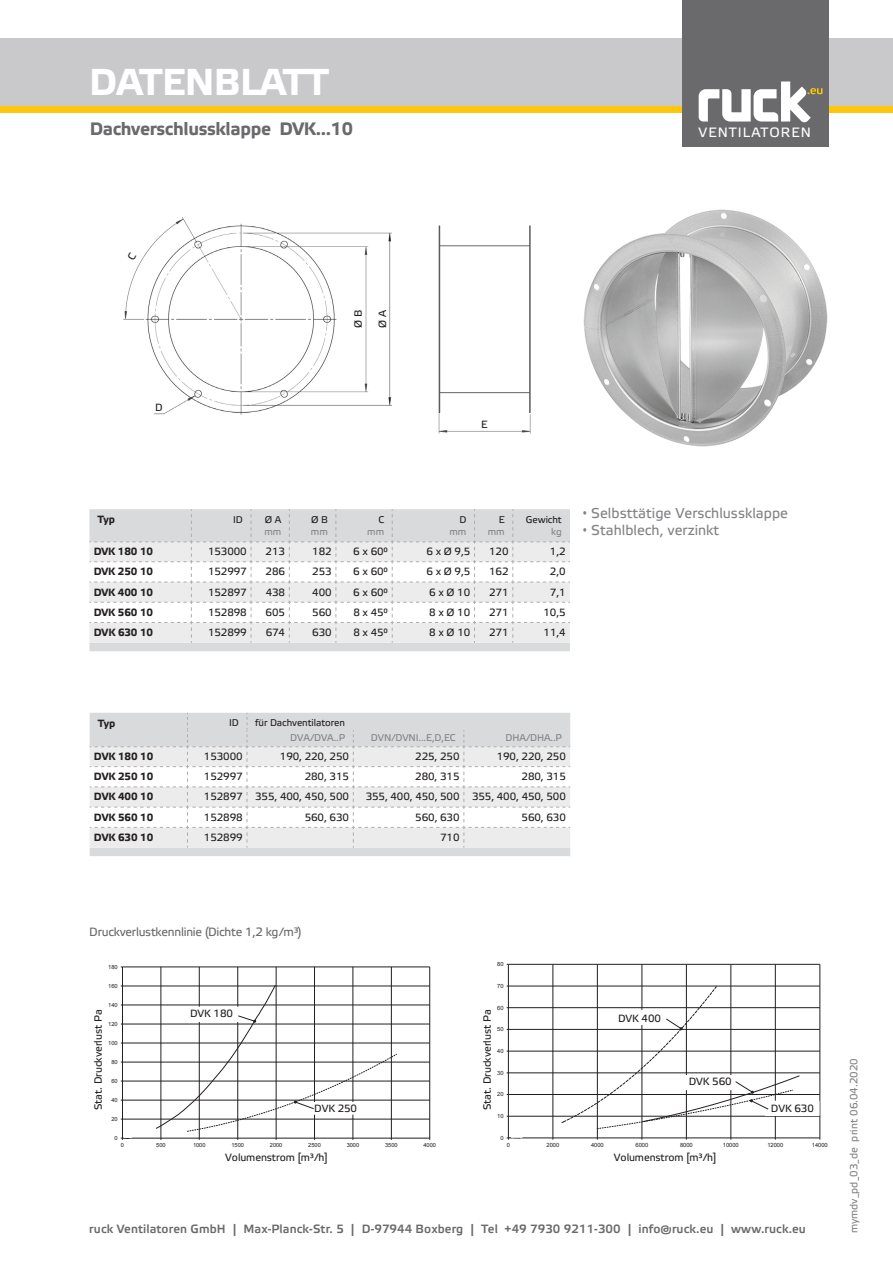
<style>
.page{position:relative;width:893px;height:1263px;background:#fff}
.page>*{position:absolute;margin:0;border:0;box-sizing:border-box;transform-origin:0 0}
.t1{font:700 37.5px "Etelka Text";letter-spacing:-.02em;color:#fff}
.t2{font:700 18px "Etelka Text";letter-spacing:-.02em;color:#6a6a6d}
.t3{font:14.25px "Etelka Text";color:#838387}
.t4{font:13.5px "Etelka Text";letter-spacing:.075em;color:#fff}
.t5{font:500 12px "Etelka";letter-spacing:.01em;color:#6a6a6d}
.t6{font:12px "Etelka Text";letter-spacing:-.02em;color:#6a6a6d}
.t7{font:10.5px "Etelka Text";letter-spacing:-.01em;color:#231f20}
.t8{font:700 10.5px "Etelka Text";letter-spacing:-.01em;color:#231f20}
.t9{font:10.5px "Etelka Text";color:#838387}
.t10{font:9.75px "Etelka Text";letter-spacing:-.01em;color:#838387}
.t11{font:9.75px "Etelka Text";letter-spacing:-.01em;color:#231f20}
.t12{font:5.7px "Arial";letter-spacing:-.005em;color:#231f20}
.s1{font-family:"Arial Narrow"}
</style>
<div class="page">
<div style="left:0;top:38px;width:893px;height:75px;background:#c9c9cb"></div>
<div style="left:0;top:106px;width:893px;height:7px;background:#fec70c"></div>
<svg style="left:506px;top:963px;width:315px;height:177px"></svg>
<svg style="left:120px;top:966px;width:311px;height:174px"></svg>
<img style="left:124px;top:217px;width:407px;height:216px">
<img style="left:583px;top:209px;width:245px;height:238px">
<div style="left:766px;top:1101px;width:53px;height:14px;background:#fff"></div>
<svg style="left:561px;top:985px;width:239px;height:154px"></svg>
<svg style="left:156px;top:985px;width:241px;height:147px"></svg>
<svg style="left:511px;top:1133px;width:12px;height:5px"></svg>
<svg style="left:121px;top:1135px;width:11px;height:5px"></svg>
<div style="left:89px;top:643px;width:481px;height:8px;background:#d9dadb"></div>
<svg style="left:89px;top:509px;width:481px;height:134px"></svg>
<div style="left:90px;top:848px;width:480px;height:8px;background:#d9dadb"></div>
<svg style="left:90px;top:713px;width:480px;height:135px"></svg>
<div style="left:682px;top:0;width:147px;height:147px;background:#6a6a6d"></div>
<svg style="left:699px;top:81px;width:123px;height:42px"></svg>
<svg style="left:127px;top:252px;width:10px;height:9px"></svg>
<h1 class="t1" style="left:89px;top:60px;width:241px">DATENBLATT</h1>
<h2 class="t2" style="left:90px;top:118px;width:265px">Dachverschlussklappe DVK...10</h2>
<p class="t4" style="left:699px;top:125px;width:114px">VENTILATOREN</p>
<p class="t7" style="left:155px;top:401px;width:9px">D</p>
<p class="t7" style="left:352px;top:328px;width:20px;rotate:-90deg">Ø B</p>
<p class="t7" style="left:377px;top:327px;width:19px;rotate:-90deg">Ø A</p>
<p class="t7" style="left:481px;top:418px;width:8px">E</p>
<p class="t8" style="left:98px;top:513px;width:19px">Typ</p>
<p class="t11" style="left:233px;top:514px;width:11px">ID</p>
<p class="t11" style="left:265px;top:514px;width:18px">Ø A</p>
<p class="t10" style="left:264px;top:526px;width:18px">mm</p>
<p class="t11" style="left:311px;top:514px;width:18px">Ø B</p>
<p class="t10" style="left:311px;top:526px;width:18px">mm</p>
<p class="t11" style="left:378px;top:514px;width:7px">C</p>
<p class="t10" style="left:367px;top:526px;width:18px">mm</p>
<p class="t11" style="left:459px;top:514px;width:9px">D</p>
<p class="t10" style="left:450px;top:526px;width:18px">mm</p>
<p class="t11" style="left:499px;top:514px;width:7px">E</p>
<p class="t10" style="left:488px;top:526px;width:18px">mm</p>
<p class="t11" style="left:526px;top:514px;width:37px">Gewicht</p>
<p class="t10" style="left:551px;top:526px;width:12px">kg</p>
<p class="t8" style="left:94px;top:545px;width:61px">DVK 180 10</p>
<p class="t7" style="left:208px;top:545px;width:40px">153000</p>
<p class="t7" style="left:266px;top:545px;width:21px">213</p>
<p class="t7" style="left:312px;top:545px;width:21px">182</p>
<p class="t7" style="left:353px;top:545px;width:36px">6 x 60°</p>
<p class="t7" style="left:426px;top:545px;width:45px">6 x Ø 9,5</p>
<p class="t7" style="left:489px;top:545px;width:21px">120</p>
<p class="t7" style="left:550px;top:545px;width:17px">1,2</p>
<p class="t8" style="left:94px;top:566px;width:61px">DVK 250 10</p>
<p class="t7" style="left:208px;top:566px;width:40px">152997</p>
<p class="t7" style="left:266px;top:566px;width:21px">286</p>
<p class="t7" style="left:312px;top:566px;width:21px">253</p>
<p class="t7" style="left:353px;top:566px;width:36px">6 x 60°</p>
<p class="t7" style="left:426px;top:566px;width:45px">6 x Ø 9,5</p>
<p class="t7" style="left:489px;top:566px;width:21px">162</p>
<p class="t7" style="left:550px;top:566px;width:17px">2,0</p>
<p class="t8" style="left:94px;top:586px;width:61px">DVK 400 10</p>
<p class="t7" style="left:208px;top:586px;width:40px">152897</p>
<p class="t7" style="left:266px;top:586px;width:21px">438</p>
<p class="t7" style="left:312px;top:586px;width:21px">400</p>
<p class="t7" style="left:353px;top:586px;width:36px">6 x 60°</p>
<p class="t7" style="left:429px;top:586px;width:43px">6 x Ø 10</p>
<p class="t7" style="left:489px;top:586px;width:21px">271</p>
<p class="t7" style="left:550px;top:586px;width:17px">7,1</p>
<p class="t8" style="left:94px;top:606px;width:61px">DVK 560 10</p>
<p class="t7" style="left:208px;top:606px;width:40px">152898</p>
<p class="t7" style="left:266px;top:606px;width:21px">605</p>
<p class="t7" style="left:312px;top:606px;width:21px">560</p>
<p class="t7" style="left:353px;top:606px;width:36px">8 x 45°</p>
<p class="t7" style="left:429px;top:606px;width:43px">8 x Ø 10</p>
<p class="t7" style="left:489px;top:606px;width:21px">271</p>
<p class="t7" style="left:543px;top:606px;width:24px">10,5</p>
<p class="t8" style="left:94px;top:626px;width:61px">DVK 630 10</p>
<p class="t7" style="left:208px;top:626px;width:40px">152899</p>
<p class="t7" style="left:266px;top:626px;width:21px">674</p>
<p class="t7" style="left:312px;top:626px;width:21px">630</p>
<p class="t7" style="left:353px;top:626px;width:36px">8 x 45°</p>
<p class="t7" style="left:429px;top:626px;width:43px">8 x Ø 10</p>
<p class="t7" style="left:489px;top:626px;width:21px">271</p>
<p class="t7" style="left:544px;top:626px;width:24px">11,4</p>
<h3 class="t3" style="left:583px;top:505px;width:207px"><span class="s1">•</span> Selbsttätige Verschlussklappe</h3>
<h3 class="t3" style="left:583px;top:522px;width:138px"><span class="s1">•</span> Stahlblech, verzinkt</h3>
<p class="t8" style="left:98px;top:717px;width:19px">Typ</p>
<p class="t11" style="left:229px;top:717px;width:11px">ID</p>
<p class="t11" style="left:255px;top:717px;width:91px">für Dachventilatoren</p>
<p class="t10" style="left:290px;top:732px;width:56px">DVA/DVA..P</p>
<p class="t10" style="left:371px;top:732px;width:86px">DVN/DVNI...E,D,EC</p>
<p class="t10" style="left:506px;top:732px;width:58px">DHA/DHA..P</p>
<p class="t8" style="left:94px;top:750px;width:61px">DVK 180 10</p>
<p class="t7" style="left:204px;top:750px;width:40px">153000</p>
<p class="t7" style="left:280px;top:750px;width:71px">190, 220, 250</p>
<p class="t7" style="left:415px;top:750px;width:46px">225, 250</p>
<p class="t7" style="left:497px;top:750px;width:71px">190, 220, 250</p>
<p class="t8" style="left:94px;top:770px;width:61px">DVK 250 10</p>
<p class="t7" style="left:204px;top:771px;width:40px">152997</p>
<p class="t7" style="left:305px;top:771px;width:46px">280, 315</p>
<p class="t7" style="left:415px;top:771px;width:46px">280, 315</p>
<p class="t7" style="left:522px;top:771px;width:46px">280, 315</p>
<p class="t8" style="left:94px;top:791px;width:61px">DVK 400 10</p>
<p class="t7" style="left:204px;top:791px;width:147px">152897 355, 400, 450, 500</p>
<p class="t7" style="left:366px;top:791px;width:202px">355, 400, 450, 500 355, 400, 450, 500</p>
<p class="t8" style="left:94px;top:811px;width:61px">DVK 560 10</p>
<p class="t7" style="left:204px;top:811px;width:40px">152898</p>
<p class="t7" style="left:305px;top:811px;width:46px">560, 630</p>
<p class="t7" style="left:415px;top:811px;width:46px">560, 630</p>
<p class="t7" style="left:522px;top:811px;width:46px">560, 630</p>
<p class="t8" style="left:94px;top:831px;width:61px">DVK 630 10</p>
<p class="t7" style="left:204px;top:831px;width:40px">152899</p>
<p class="t7" style="left:440px;top:831px;width:21px">710</p>
<p class="t6" style="left:89px;top:925px;width:214px">Druckverlustkennlinie (Dichte 1,2 kg/m³)</p>
<p class="t12" style="left:108px;top:963px;width:11px">180</p>
<p class="t12" style="left:497px;top:960px;width:8px">80</p>
<p class="t12" style="left:108px;top:982px;width:11px">160</p>
<p class="t12" style="left:497px;top:982px;width:8px">70</p>
<p class="t12" style="left:108px;top:1001px;width:11px">140</p>
<p class="t7" style="left:92px;top:1110px;width:102px;rotate:-90deg">Stat. Druckverlust Pa</p>
<p class="t12" style="left:108px;top:1020px;width:11px">120</p>
<p class="t12" style="left:108px;top:1039px;width:11px">100</p>
<p class="t12" style="left:111px;top:1058px;width:8px">80</p>
<p class="t12" style="left:111px;top:1077px;width:8px">60</p>
<p class="t12" style="left:111px;top:1096px;width:8px">40</p>
<p class="t7" style="left:190px;top:1007px;width:44px">DVK 180</p>
<p class="t7" style="left:314px;top:1102px;width:44px">DVK 250</p>
<p class="t12" style="left:497px;top:1004px;width:8px">60</p>
<p class="t7" style="left:481px;top:1110px;width:102px;rotate:-90deg">Stat. Druckverlust Pa</p>
<p class="t12" style="left:497px;top:1025px;width:8px">50</p>
<p class="t12" style="left:497px;top:1047px;width:8px">40</p>
<p class="t12" style="left:497px;top:1069px;width:8px">30</p>
<p class="t12" style="left:497px;top:1090px;width:8px">20</p>
<p class="t7" style="left:618px;top:1012px;width:44px">DVK 400</p>
<p class="t7" style="left:689px;top:1075px;width:44px">DVK 560</p>
<p class="t7" style="left:771px;top:1102px;width:44px">DVK 630</p>
<p class="t12" style="left:111px;top:1115px;width:8px">20</p>
<p class="t12" style="left:497px;top:1112px;width:8px">10</p>
<p class="t12" style="left:115px;top:1134px;width:5px">0</p>
<p class="t12" style="left:500px;top:1134px;width:5px">0</p>
<p class="t12" style="left:121px;top:1141px;width:5px">0</p>
<p class="t12" style="left:156px;top:1141px;width:11px">500</p>
<p class="t12" style="left:193px;top:1141px;width:14px">1000</p>
<p class="t12" style="left:231px;top:1141px;width:14px">1500</p>
<p class="t12" style="left:270px;top:1141px;width:14px">2000</p>
<p class="t12" style="left:308px;top:1141px;width:14px">2500</p>
<p class="t12" style="left:347px;top:1141px;width:14px">3000</p>
<p class="t12" style="left:385px;top:1141px;width:14px">3500</p>
<p class="t12" style="left:423px;top:1141px;width:14px">4000</p>
<p class="t12" style="left:507px;top:1141px;width:5px">0</p>
<p class="t12" style="left:547px;top:1141px;width:14px">2000</p>
<p class="t12" style="left:591px;top:1141px;width:14px">4000</p>
<p class="t12" style="left:636px;top:1141px;width:14px">6000</p>
<p class="t12" style="left:680px;top:1141px;width:14px">8000</p>
<p class="t12" style="left:723px;top:1141px;width:17px">10000</p>
<p class="t12" style="left:767px;top:1141px;width:17px">12000</p>
<p class="t12" style="left:812px;top:1141px;width:17px">14000</p>
<p class="t7" style="left:225px;top:1151px;width:104px">Volumenstrom [m³/h]</p>
<p class="t7" style="left:614px;top:1151px;width:104px">Volumenstrom [m³/h]</p>
<p class="t5" style="left:89px;top:1222px;width:718px">ruck Ventilatoren GmbH | Max-Planck-Str. 5 | D-97944 Boxberg | Tel +49 7930 9211-300 | info@ruck.eu | www.ruck.eu</p>
<p class="t9" style="left:848px;top:1233px;width:177px;rotate:-90deg">mymdv_pd_03_de print 06.04.2020</p>
</div>
